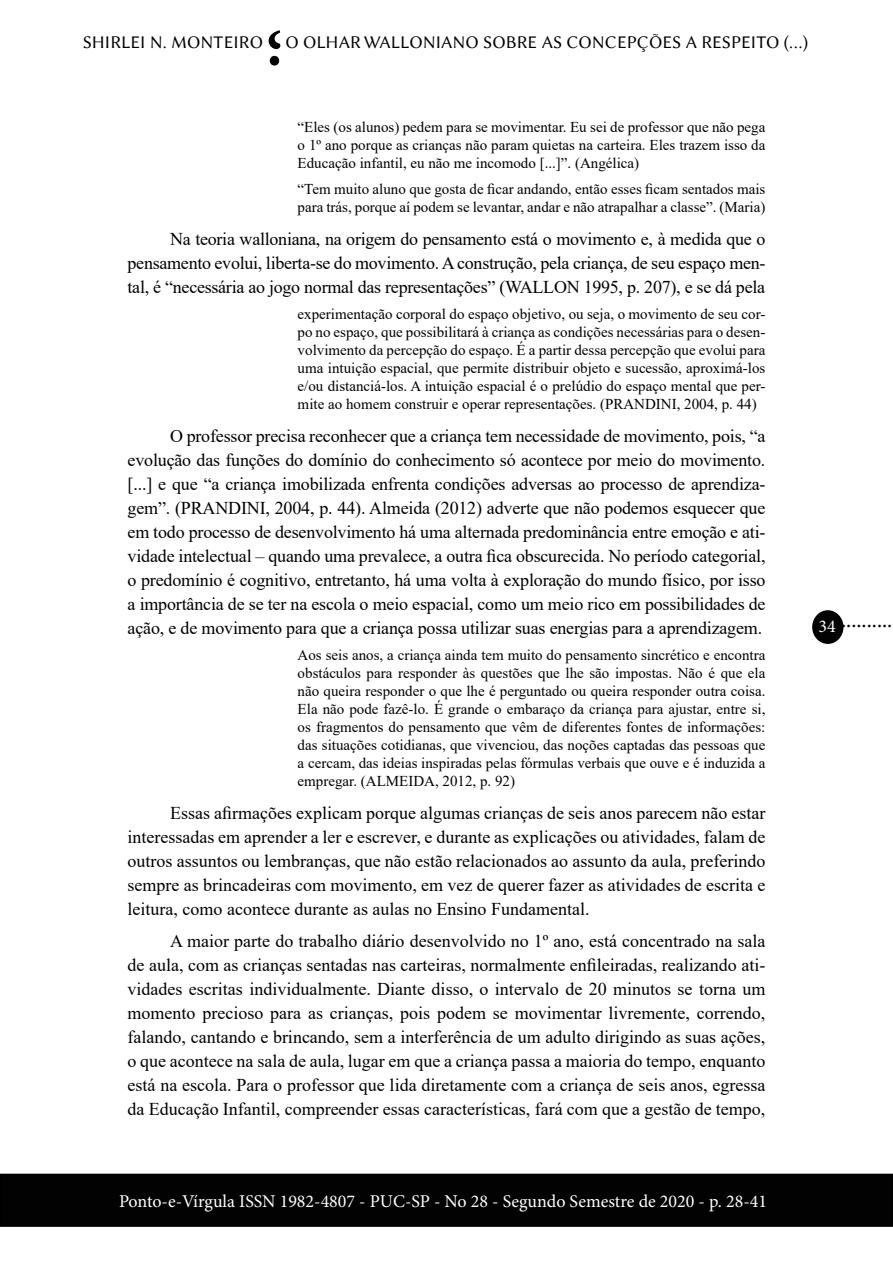
<style>
.page{position:relative;width:893px;height:1263px;background:#fff}
.page>*{position:absolute;margin:0;border:0;box-sizing:border-box;transform-origin:0 0}
.t1{font:700 90px "Adobe Arabic";color:#000}
.t2{font:22.5px "Minion Pro";color:#000}
.t3{font:18px/24px "Times New Roman";letter-spacing:-.005em;color:#000;text-align:justify}
.t4{font:18px "Minion Pro";color:#fff}
.t5{font:18px "Linux Biolinum G";color:#000}
.t6{font:15px/18px "Times New Roman";color:#000;text-align:justify}
</style>
<div class="page">
<div style="left:813px;top:611px;width:30px;height:32px;background:#020203;border-radius:50%"></div>
<div style="left:812px;top:610px;width:31px;height:34px;border:2px solid #000;border-radius:50%"></div>
<div style="left:1px;top:1174px;width:891px;height:52px;background:#020203"></div>
<div style="left:0;top:1174px;width:893px;height:53px;border:2px solid #000"></div>
<h1 class="t1" style="left:283px;top:122px;width:18px;rotate:-180deg">;</h1>
<p class="t5" style="left:83px;top:32px;width:727px">SHIRLEI N. MONTEIRO O OLHAR WALLONIANO SOBRE AS CONCEPÇÕES A RESPEITO (...)</p>
<p class="t6" style="left:298px;top:117px;width:469px">“Eles (os alunos) pedem para se movimentar. Eu sei de professor que não pega o 1º ano porque as crianças não param quietas na carteira. Eles trazem isso da Educação infantil, eu não me incomodo [...]”. (Angélica)</p>
<p class="t6" style="left:298px;top:180px;width:469px">“Tem muito aluno que gosta de ficar andando, então esses ficam sentados mais para trás, porque aí podem se levantar, andar e não atrapalhar a classe”. (Maria)</p>
<p class="t3" style="left:128px;top:226px;width:639px;text-indent:43px">Na teoria walloniana, na origem do pensamento está o movimento e, à medida que o pensamento evolui, liberta-se do movimento. A construção, pela criança, de seu espaço men&shy;tal, é “necessária ao jogo normal das representações” (WALLON 1995, p. 207), e se dá pela</p>
<p class="t6" style="left:298px;top:305px;width:469px">experimentação corporal do espaço objetivo, ou seja, o movimento de seu cor&shy;po no espaço, que possibilitará à criança as condições necessárias para o desen&shy;volvimento da percepção do espaço. É a partir dessa percepção que evolui para uma intuição espacial, que permite distribuir objeto e sucessão, aproximá-los e/ou distanciá-los. A intuição espacial é o prelúdio do espaço mental que per&shy;mite ao homem construir e operar representações. (PRANDINI, 2004, p. 44)</p>
<p class="t3" style="left:128px;top:423px;width:639px;text-indent:43px">O professor precisa reconhecer que a criança tem necessidade de movimento, pois, “a evolução das funções do domínio do conhecimento só acontece por meio do movimento. [...] e que “a criança imobilizada enfrenta condições adversas ao processo de aprendiza&shy;gem”. (PRANDINI, 2004, p. 44). Almeida (2012) adverte que não podemos esquecer que em todo processo de desenvolvimento há uma alternada predominância entre emoção e ati&shy;vidade intelectual – quando uma prevalece, a outra fica obscurecida. No período categorial, o predomínio é cognitivo, entretanto, há uma volta à exploração do mundo físico, por isso a importância de se ter na escola o meio espacial, como um meio rico em possibilidades de ação, e de movimento para que a criança possa utilizar suas energias para a aprendizagem.</p>
<p class="t6" style="left:298px;top:646px;width:469px">Aos seis anos, a criança ainda tem muito do pensamento sincrético e encontra obstáculos para responder às questões que lhe são impostas. Não é que ela não queira responder o que lhe é perguntado ou queira responder outra coisa.<br>Ela não pode fazê-lo. É grande o embaraço da criança para ajustar, entre si, os fragmentos do pensamento que vêm de diferentes fontes de informações: das situações cotidianas, que vivenciou, das noções captadas das pessoas que a cercam, das ideias inspiradas pelas fórmulas verbais que ouve e é induzida a empregar. (ALMEIDA, 2012, p. 92)</p>
<p class="t3" style="left:128px;top:800px;width:639px;text-indent:43px">Essas afirmações explicam porque algumas crianças de seis anos parecem não estar interessadas em aprender a ler e escrever, e durante as explicações ou atividades, falam de outros assuntos ou lembranças, que não estão relacionados ao assunto da aula, preferindo sempre as brincadeiras com movimento, em vez de querer fazer as atividades de escrita e leitura, como acontece durante as aulas no Ensino Fundamental.</p>
<p class="t3" style="left:128px;top:928px;width:639px;text-indent:43px">A maior parte do trabalho diário desenvolvido no 1º ano, está concentrado na sala de aula, com as crianças sentadas nas carteiras, normalmente enfileiradas, realizando ati&shy;vidades escritas individualmente. Diante disso, o intervalo de 20 minutos se torna um momento precioso para as crianças, pois podem se movimentar livremente, correndo, falando, cantando e brincando, sem a interferência de um adulto dirigindo as suas ações, o que acontece na sala de aula, lugar em que a criança passa a maioria do tempo, enquanto está na escola. Para o professor que lida diretamente com a criança de seis anos, egressa da Educação Infantil, compreender essas características, fará com que a gestão de tempo,</p>
<p class="t4" style="left:819px;top:614px;width:19px">34</p>
<p class="t2" style="left:841px;top:605px;width:53px">..........</p>
<p class="t4" style="left:119px;top:1189px;width:650px">Ponto-e-Vírgula ISSN 1982-4807 - PUC-SP - No 28 - Segundo Semestre de 2020 - p. 28-41</p>
</div>
